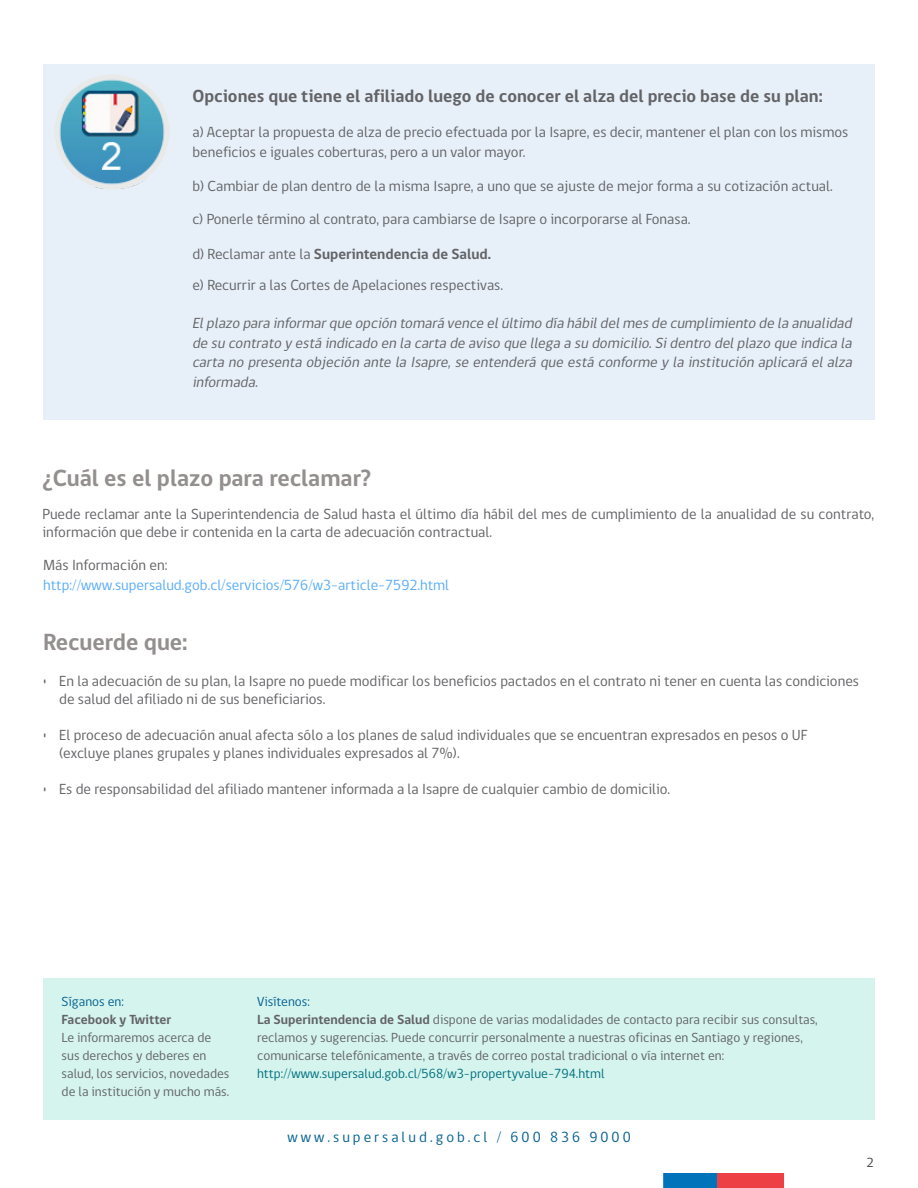
<style>
.page{position:relative;width:918px;height:1188px;background:#fff}
.page>*{position:absolute;margin:0;border:0;box-sizing:border-box;transform-origin:0 0}
.Subtítulo1{font:700 24px "gob CL";color:#938f8e}
.Subtítulo1-2{font:700 18px "gob CL";color:#636366}
.Texto_normal{font:15px/18px "gob CL";color:#636366}
.Texto_normal-2{font:italic 15px/19.5px "gob CL";color:#636366;text-align:justify}
.Texto_normal-3{font:15px/19.5px "gob CL";color:#5aadf5}
.Texto_normal-4{font:700 15px "gob CL";color:#636366}
.texto_web___fono{font:15px "gob CL";letter-spacing:.2em;color:#05618f}
.t1{font:13.5px/18px "gob CL";color:#636366}
.t2{font:13.5px "gob CL";color:#01707e}
.t3{font:13.5px "gob CL";color:#05618f}
.t4{font:700 13.5px "gob CL";color:#636366}
.t5{font:13.5px "gob CL";color:#3f3e3f}
.s1{font-weight:400}
.s2{color:#636366}
.s3{font-weight:700}
</style>
<div class="page">
<svg style="left:663px;top:1173px;width:121px;height:15px;background:#835678"></svg>
<div style="left:43px;top:978px;width:832px;height:142px;background:#d5f4ee"></div>
<div style="left:43px;top:65px;width:831px;height:355px;background:#e7f0f9"></div>
<img style="left:54px;top:75px;width:116px;height:115px">
<p class="Subtítulo1-2" style="left:192px;top:83px;width:632px">Opciones que tiene el afiliado luego de conocer el alza del precio base de su plan:</p>
<p class="Texto_normal" style="left:192px;top:123px;width:657px;line-height:19.5px">a) Aceptar la propuesta de alza de precio efectuada por la Isapre, es decir, mantener el plan con los mismos beneficios e iguales coberturas, pero a un valor mayor.</p>
<p class="Texto_normal" style="left:192px;top:177px;width:642px">b) Cambiar de plan dentro de la misma Isapre, a uno que se ajuste de mejor forma a su cotización actual.</p>
<p class="Texto_normal" style="left:192px;top:211px;width:500px">c) Ponerle término al contrato, para cambiarse de Isapre o incorporarse al Fonasa.</p>
<p class="Texto_normal-4" style="left:192px;top:244px;width:300px"><span class="s1">d) Reclamar ante la</span> Superintendencia de Salud.</p>
<p class="Texto_normal" style="left:192px;top:277px;width:312px">e) Recurrir a las Cortes de Apelaciones respectivas.</p>
<p class="Texto_normal-2" style="left:192px;top:314px;width:665px">Elplazo para informarque opción tomará vence elúltimo día hábildelmesde cumplimiento de la anualidad de su contrato y está indicado en la carta de aviso que llega a su domicilio.Sidentro delplazo que indica la carta no presenta objeción ante la Isapre,se entenderá que está conforme y la institución aplicará elalza informada.</p>
<p class="Subtítulo1" style="left:43px;top:462px;width:330px">¿Cuál es el plazo para reclamar?</p>
<p class="Texto_normal" style="left:43px;top:506px;width:833px">Puede reclamar ante la Superintendencia de Salud hasta el último día hábil del mes de cumplimiento de la anualidad de su contrato, información que debe ir contenida en la carta de adecuación contractual.</p>
<p class="Texto_normal-3" style="left:43px;top:556px;width:408px"><span class="s2">Más Información en: </span>http://www.supersalud.gob.cl/servicios/576/w3-article-7592.html</p>
<p class="Subtítulo1" style="left:43px;top:626px;width:146px">Recuerde que:</p>
<p class="Texto_normal" style="left:59px;top:672px;width:801px;text-indent:-17px">• En la adecuación de su plan, la Isapre no puede modificar los beneficios pactados en el contrato ni tener en cuenta las condiciones de salud del afiliado ni de sus beneficiarios.</p>
<p class="Texto_normal" style="left:59px;top:726px;width:750px;text-indent:-17px">• El proceso de adecuación anual afecta sólo a los planes de salud individuales que se encuentran expresados en pesos o UF (excluye planes grupales y planes individuales expresados al 7%).</p>
<p class="Texto_normal" style="left:42px;top:780px;width:629px">• Es de responsabilidad del afiliado mantener informada a la Isapre de cualquier cambio de domicilio.</p>
<p class="t3" style="left:62px;top:992px;width:64px">Síganos en:</p>
<p class="t4" style="left:62px;top:1010px;width:111px">Facebook y Twitter</p>
<p class="t1" style="left:62px;top:1029px;width:169px">Le informaremos acerca de sus derechos y deberes en salud, los servicios, novedades de la institución y mucho más.</p>
<p class="t3" style="left:257px;top:992px;width:54px">Visítenos:</p>
<p class="t1" style="left:257px;top:1011px;width:562px"><span class="s3">La Superintendencia de Salud</span> dispone de varias modalidades de contacto para recibir sus consultas, reclamos y sugerencias. Puede concurrir personalmente a nuestras oficinas en Santiago y regiones, comunicarse telefónicamente, a través de correo postal tradicional o vía internet en:</p>
<p class="t2" style="left:257px;top:1064px;width:349px">http://www.supersalud.gob.cl/568/w3-propertyvalue-794.html</p>
<p class="texto_web___fono" style="left:287px;top:1127px;width:345px">www.supersalud.gob.cl / 600 836 9000</p>
<p class="t5" style="left:866px;top:1153px;width:9px">2</p>
</div>
